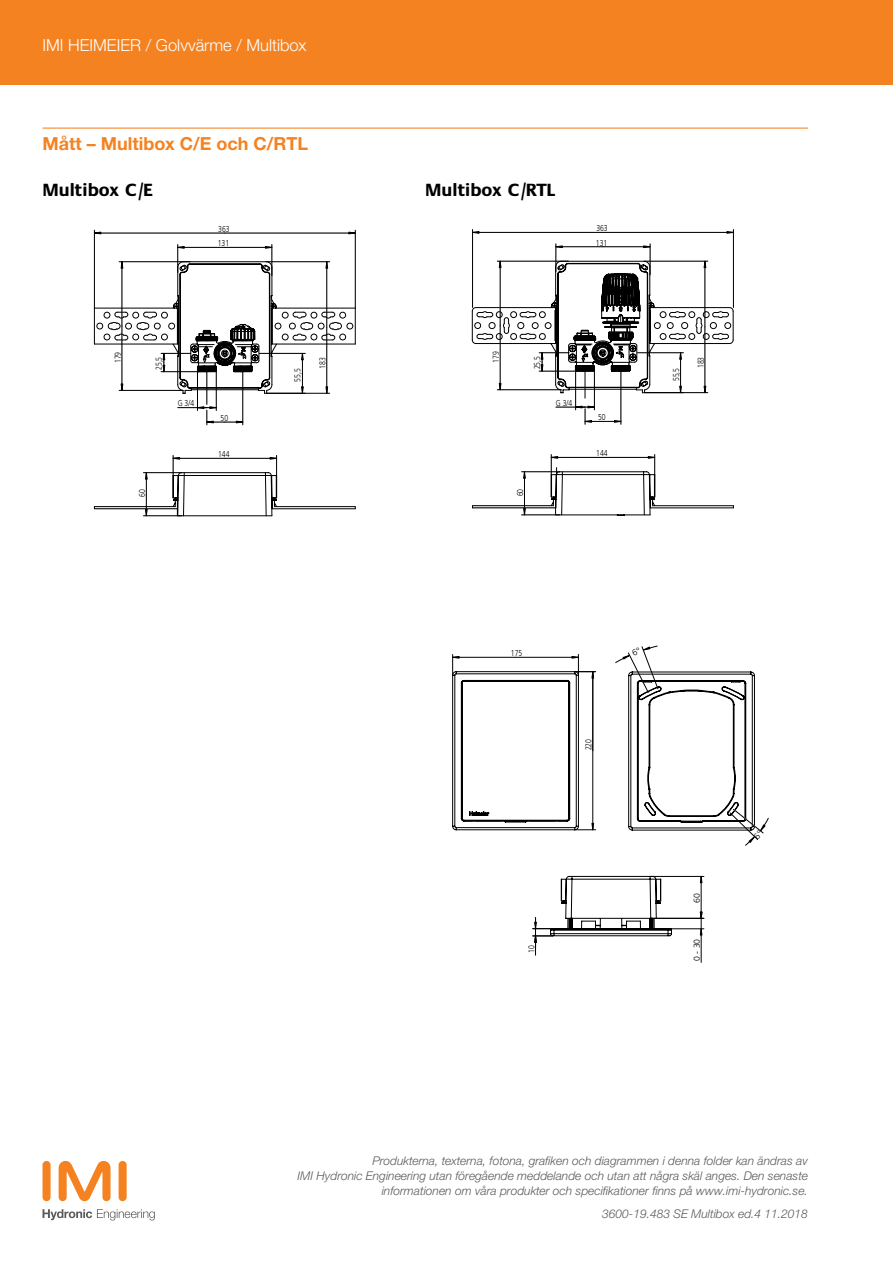
<style>
.page{position:relative;width:893px;height:1263px;background:#fff}
.page>*{position:absolute;margin:0;border:0;box-sizing:border-box;transform-origin:0 0}
.t1{font:700 18px "Helvetica Neue LTW1 G";color:#f58220}
.t2{font:700 18px "Praxis LT Pro";color:#000}
.t3{font:300 16.5px "Helvetica Neue LTW1 G";color:#fff}
.t4{font:italic 300 12px/15px "Helvetica Neue LTW1 G";color:#58595b;text-align:right}
.t5{font:300 8.55px "Frutiger";color:#000;scale:.8 1}
.t6{font:300 8.55px "Frutiger";color:#000}
</style>
<div class="page">
<div style="left:0;top:0;width:893px;height:85px;background:#f58220"></div>
<div style="left:43px;top:1161px;width:8px;height:40px;background:#f58220;border-radius:4px"></div>
<div style="left:119px;top:1161px;width:8px;height:40px;background:#f58220;border-radius:4px"></div>
<svg style="left:59px;top:1161px;width:52px;height:40px"></svg>
<svg style="left:43px;top:1209px;width:112px;height:11px"></svg>
<hr style="left:43px;top:128px;width:765px;height:1px;background:#f58220">
<hr style="left:472px;top:229px;width:1px;height:78px;background:#000">
<hr style="left:733px;top:229px;width:1px;height:78px;background:#000">
<hr style="left:473px;top:232px;width:130px;height:1px;background:#000">
<hr style="left:603px;top:232px;width:130px;height:1px;background:#000">
<svg style="left:473px;top:231px;width:6px;height:3px"></svg>
<svg style="left:726px;top:231px;width:8px;height:3px"></svg>
<hr style="left:94px;top:230px;width:1px;height:78px;background:#000">
<hr style="left:355px;top:230px;width:1px;height:78px;background:#000">
<hr style="left:94px;top:233px;width:131px;height:1px;background:#000">
<hr style="left:225px;top:233px;width:130px;height:1px;background:#000">
<hr style="left:453px;top:657px;width:62px;height:1px;background:#000">
<hr style="left:515px;top:657px;width:63px;height:1px;background:#000">
<svg style="left:452px;top:654px;width:8px;height:17px"></svg>
<svg style="left:571px;top:654px;width:8px;height:17px"></svg>
<svg style="left:452px;top:671px;width:144px;height:159px"></svg>
<hr style="left:650px;top:876px;width:54px;height:1px;background:#000">
<hr style="left:701px;top:876px;width:1px;height:37px;background:#000">
<hr style="left:668px;top:928px;width:36px;height:1px;background:#000">
<hr style="left:656px;top:918px;width:48px;height:1px;background:#000">
<hr style="left:701px;top:918px;width:1px;height:44px;background:#000">
<svg style="left:700px;top:911px;width:2px;height:24px"></svg>
<svg style="left:533px;top:876px;width:139px;height:79px"></svg>
<svg style="left:94px;top:244px;width:640px;height:272px"></svg>
<svg style="left:615px;top:645px;width:154px;height:201px"></svg>
<h2 class="t3" style="left:43px;top:35px;width:265px">IMI HEIMEIER / Golvvärme / Multibox</h2>
<h1 class="t1" style="left:43px;top:132px;width:267px">Mått – Multibox C/E och C/RTL</h1>
<h1 class="t2" style="left:43px;top:179px;width:112px">Multibox C/E</h1>
<h1 class="t2" style="left:425px;top:179px;width:131px">Multibox C/RTL</h1>
<p class="t5" style="left:218px;top:224px;width:16px">363</p>
<p class="t5" style="left:218px;top:238px;width:16px">131</p>
<p class="t5" style="left:596px;top:223px;width:16px">363</p>
<p class="t5" style="left:596px;top:238px;width:16px">131</p>
<p class="t5" style="left:113px;top:363px;width:16px;rotate:-90deg">179</p>
<p class="t5" style="left:154px;top:370px;width:18px;rotate:-90deg">25,5</p>
<p class="t5" style="left:178px;top:399px;width:22px">G 3/4</p>
<p class="t5" style="left:137px;top:497px;width:11px;rotate:-90deg">60</p>
<p class="t5" style="left:221px;top:413px;width:11px">50</p>
<p class="t5" style="left:218px;top:449px;width:16px">144</p>
<p class="t5" style="left:293px;top:382px;width:18px;rotate:-90deg">55,5</p>
<p class="t5" style="left:318px;top:369px;width:16px;rotate:-90deg">183</p>
<p class="t5" style="left:491px;top:363px;width:16px;rotate:-90deg">179</p>
<p class="t5" style="left:532px;top:369px;width:18px;rotate:-90deg">25,5</p>
<p class="t5" style="left:556px;top:398px;width:22px">G 3/4</p>
<p class="t5" style="left:515px;top:496px;width:11px;rotate:-90deg">60</p>
<p class="t5" style="left:598px;top:412px;width:11px">50</p>
<p class="t5" style="left:596px;top:448px;width:16px">144</p>
<p class="t5" style="left:511px;top:648px;width:16px">175</p>
<p class="t5" style="left:584px;top:750px;width:16px;rotate:-90deg">220</p>
<p class="t5" style="left:527px;top:953px;width:11px;rotate:-90deg">10</p>
<p class="t5" style="left:671px;top:381px;width:18px;rotate:-90deg">55,5</p>
<p class="t5" style="left:696px;top:368px;width:16px;rotate:-90deg">183</p>
<p class="t6" style="left:692px;top:903px;width:11px;rotate:-90deg">60</p>
<p class="t6" style="left:692px;top:961px;width:24px;rotate:-90deg">0 - 30</p>
<p class="t4" style="left:298px;top:1153px;width:512px">Produkterna, texterna, fotona, grafiken och diagrammen i denna folder kan ändras av<br>IMI Hydronic Engineering utan föregående meddelande och utan att några skäl anges. Den senaste informationen om våra produkter och specifikationer finns på www.imi-hydronic.se.</p>
<p class="t4" style="left:602px;top:1206px;width:207px">3600-19.483 SE Multibox ed.4 11.2018</p>
</div>
